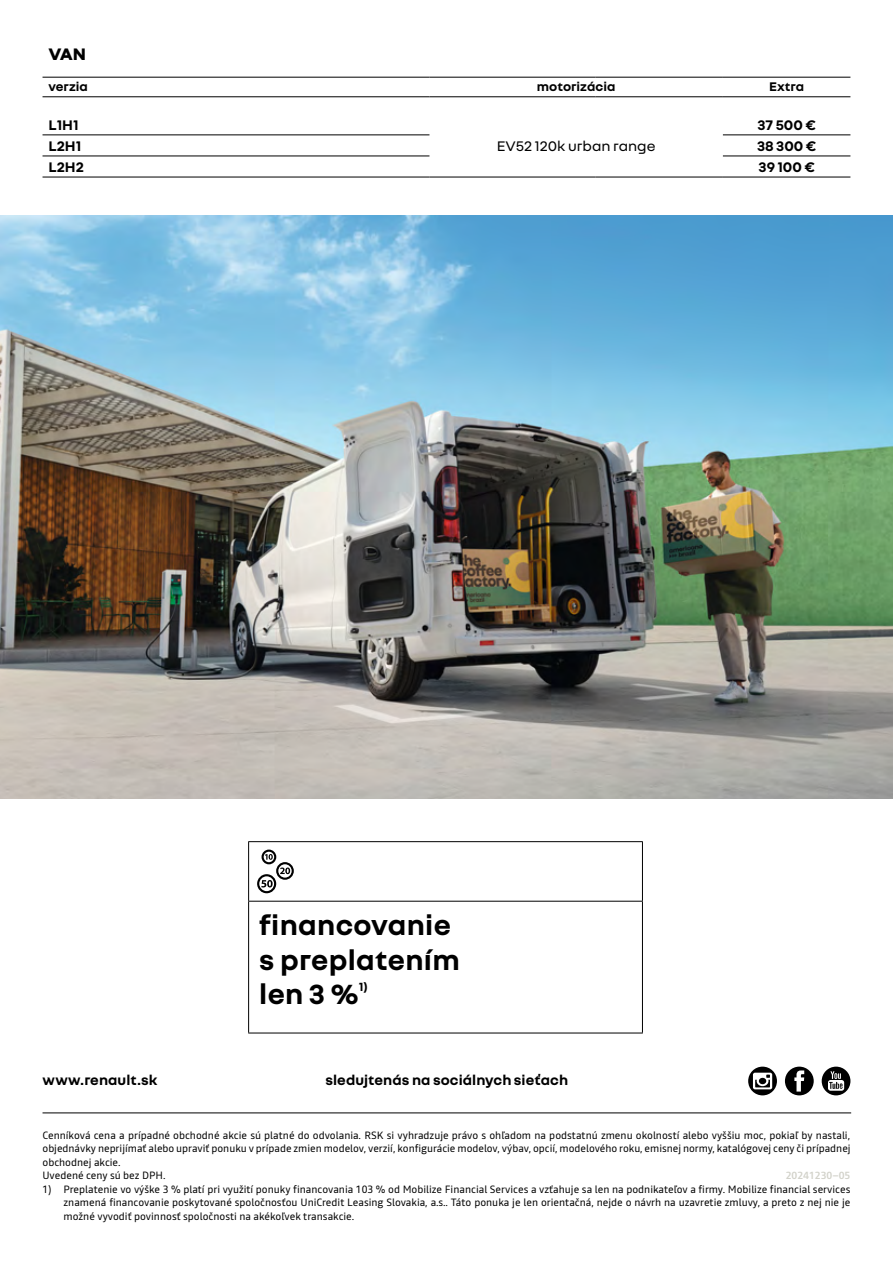
<style>
.page{position:relative;width:893px;height:1263px;background:#fff}
.page>*{position:absolute;margin:0;border:0;box-sizing:border-box;transform-origin:0 0}
.t1{font:700 30px/34.5px "Nouvel R";letter-spacing:.01em;color:#000}
.t2{font:800 18px "Nouvel R";color:#000}
.t3{font:700 15px "Nouvel R";letter-spacing:.005em;color:#000}
.t4{font:15px "Nouvel R";color:#000}
.t5{font:700 13.5px "Nouvel R";color:#000}
.t6{font:700 12.75px "Nouvel R";color:#000}
.t7{font:10.5px/13.5px "Read";color:#000}
.t8{font:500 10.5px "Read";color:#d2d2ca}
</style>
<div class="page">
<hr style="left:43px;top:1112px;width:808px;height:1px;background:#000">
<div style="left:822px;top:1067px;width:28px;height:28px;background:#000;border-radius:50%"></div>
<svg style="left:828px;top:1071px;width:16px;height:20px"></svg>
<div style="left:785px;top:1067px;width:29px;height:28px;background:#000;border-radius:50%"></div>
<svg style="left:794px;top:1070px;width:10px;height:21px"></svg>
<hr style="left:43px;top:77px;width:386px;height:1px;background:#000">
<hr style="left:429px;top:77px;width:166px;height:1px;background:#000">
<hr style="left:595px;top:77px;width:128px;height:1px;background:#000">
<hr style="left:723px;top:77px;width:127px;height:1px;background:#000">
<hr style="left:43px;top:96px;width:386px;height:1px;background:#000">
<hr style="left:429px;top:96px;width:166px;height:1px;background:#000">
<hr style="left:595px;top:96px;width:128px;height:1px;background:#000">
<hr style="left:723px;top:96px;width:127px;height:1px;background:#000">
<hr style="left:43px;top:134px;width:386px;height:1px;background:#000">
<hr style="left:43px;top:156px;width:386px;height:1px;background:#000">
<hr style="left:43px;top:177px;width:386px;height:1px;background:#000">
<hr style="left:429px;top:177px;width:166px;height:1px;background:#000">
<hr style="left:595px;top:177px;width:128px;height:1px;background:#000">
<hr style="left:723px;top:177px;width:127px;height:1px;background:#000">
<hr style="left:723px;top:156px;width:127px;height:1px;background:#000">
<hr style="left:723px;top:134px;width:127px;height:1px;background:#000">
<svg style="left:748px;top:1067px;width:29px;height:28px"></svg>
<svg style="left:753px;top:1073px;width:19px;height:16px"></svg>
<svg style="left:249px;top:842px;width:393px;height:191px"></svg>
<hr style="left:248px;top:841px;width:395px;height:1px;background:#000">
<hr style="left:248px;top:842px;width:1px;height:59px;background:#000">
<hr style="left:642px;top:842px;width:1px;height:59px;background:#000">
<hr style="left:248px;top:901px;width:395px;height:1px;background:#000">
<hr style="left:248px;top:901px;width:1px;height:132px;background:#000">
<hr style="left:642px;top:901px;width:1px;height:132px;background:#000">
<hr style="left:248px;top:1033px;width:395px;height:1px;background:#000">
<svg style="left:257px;top:849px;width:37px;height:44px"></svg>
<img style="left:0;top:216px;width:893px;height:583px">
<h2 class="t2" style="left:49px;top:42px;width:39px">VAN</h2>
<p class="t5" style="left:49px;top:78px;width:41px">verzia</p>
<p class="t5" style="left:537px;top:78px;width:80px">motorizácia</p>
<p class="t5" style="left:769px;top:78px;width:36px">Extra</p>
<h3 class="t3" style="left:49px;top:115px;width:31px">L1H1</h3>
<h3 class="t4" style="left:497px;top:136px;width:160px">EV52 120k urban range</h3>
<h3 class="t3" style="left:757px;top:115px;width:60px">37 500 €</h3>
<h3 class="t3" style="left:49px;top:136px;width:34px">L2H1</h3>
<h3 class="t3" style="left:757px;top:136px;width:61px">38 300 €</h3>
<h3 class="t3" style="left:49px;top:157px;width:37px">L2H2</h3>
<h3 class="t3" style="left:758px;top:157px;width:58px">39 100 €</h3>
<h1 class="t1" style="left:259px;top:906px;width:202px">financovanie s preplatením len 3 %</h1>
<p class="t6" style="left:359px;top:978px;width:11px">1)</p>
<h3 class="t3" style="left:43px;top:1070px;width:117px">www.renault.sk</h3>
<h3 class="t3" style="left:325px;top:1070px;width:244px">sledujtenás na sociálnych sieťach</h3>
<p class="t7" style="left:43px;top:1128px;width:810px">Cenníková cena a prípadné obchodné akcie sú platné do odvolania. RSK si vyhradzuje právo s ohľadom na podstatnú zmenu okolností alebo vyššiu moc, pokiaľ by nastali, objednávky neprijímať alebo upraviť ponuku v prípade zmien modelov, verzií, konfigurácie modelov, výbav, opcií, modelového roku, emisnej normy, katalógovej ceny či prípadnej obchodnej akcie.<br>Uvedené ceny sú bez DPH.</p>
<p class="t8" style="left:786px;top:1168px;width:66px">20241230–05</p>
<p class="t7" style="left:64px;top:1182px;width:788px;text-align:justify;text-indent:-21px">1) Preplatenie vo výške 3 % platí pri využití ponuky financovania 103 % od Mobilize Financial Services a vzťahuje sa len na podnikateľov a firmy. Mobilize financial services znamená financovanie poskytované spoločnosťou UniCredit Leasing Slovakia, a.s.. Táto ponuka je len orientačná, nejde o návrh na uzavretie zmluvy, a preto z nej nie je možné vyvodiť povinnosť spoločnosti na akékoľvek transakcie.</p>
</div>
